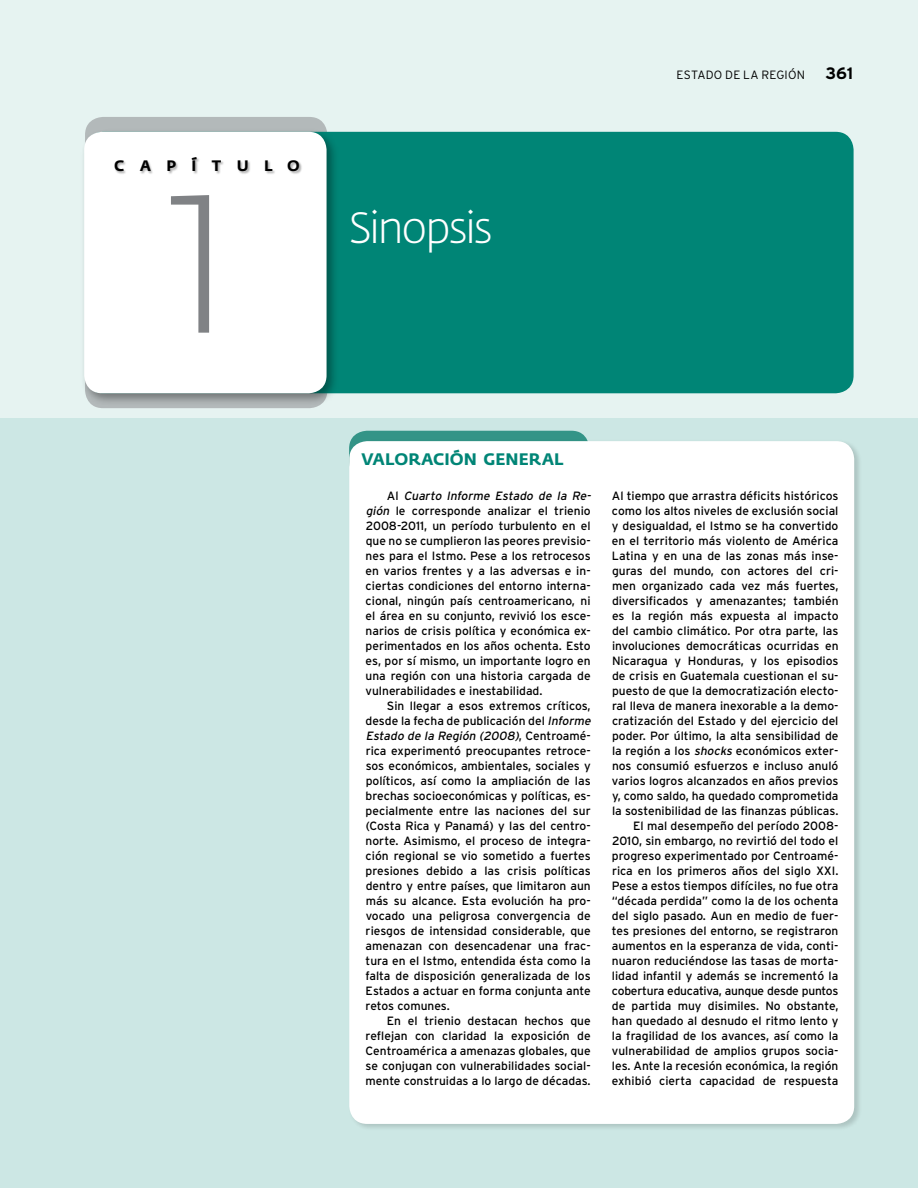
<style>
.page{position:relative;width:918px;height:1188px;background:#fff}
.page>*{position:absolute;margin:0;border:0;box-sizing:border-box;transform-origin:0 0}
.t1{font:300 194.55px "Fedra Sans";color:#808285}
.t2{font:300 43.5px "Fedra Sans";letter-spacing:-.065em;color:#fff}
.t3{font:700 16.5px "Fedra Sans";letter-spacing:.005em;color:#008576}
.t4{font:700 15px "Fedra Sans";letter-spacing:1.025em;color:#000}
.t5{font:12px/15px "Interstate";color:#000}
.t6{font:300 12px "Interstate";letter-spacing:.02em;color:#000}
.s1{font-weight:700;font-size:16.5px}
.s2{font-style:italic}
</style>
<div class="page">
<div style="left:0;top:418px;width:918px;height:770px;background:#cce7e4"></div>
<div style="left:349px;top:431px;width:240px;height:48px;background:#339487;border-radius:18px"></div>
<div style="left:348px;top:439px;width:514px;height:692px;background:#000;opacity:.15"></div>
<div style="left:349px;top:441px;width:505px;height:683px;background:#fff;border-radius:18px"></div>
<div style="left:0;top:0;width:918px;height:418px;background:#e6f3f1"></div>
<div style="left:85px;top:117px;width:242px;height:291px;background:#b3b9ba;border-radius:18px"></div>
<div style="left:85px;top:132px;width:769px;height:261px;background:#008576;border-radius:18px"></div>
<div style="left:80px;top:128px;width:259px;height:278px;background:#000;opacity:.35"></div>
<div style="left:84px;top:132px;width:243px;height:261px;background:#fff;border-radius:18px"></div>
<div style="left:115px;top:157px;width:187px;height:18px;background:#000;opacity:.31"></div>
<p class="t4" style="left:114px;top:157px;width:187px">CAPÍTULO</p>
<h1 class="t1" style="left:170px;top:162px;width:60px">1</h1>
<h2 class="t2" style="left:349px;top:205px;width:146px">Sinopsis</h2>
<p class="t6" style="left:677px;top:68px;width:178px">ESTADO DE LA REGIÓN <span class="s1">361</span></p>
<h3 class="t3" style="left:361px;top:449px;width:204px">VALORACIóN GENERAL</h3>
<p class="t5" style="left:366px;top:488px;width:229px;text-indent:21px">A l <span class="s2">Cuarto Informe Estado de la Re&shy;gión</span> le corresponde analizar el trienio 2008-2011, un período turbulento en el que no se cumplieron las peores previsio&shy;nes para el Istmo. Pese a los retrocesos en varios frentes y a las adversas e in&shy;ciertas condiciones del entorno interna&shy;cional, ningún país centroamericano, ni el área en su conjunto, revivió los esce&shy;narios de crisis política y económica ex&shy;perimentados en los años ochenta. Esto es, por sí mismo, un importante logro en una región con una historia cargada de vulnerabilidades e inestabilidad.</p>
<p class="t5" style="left:366px;top:698px;width:229px;text-indent:21px">Sin llegar a esos extremos críticos, desde la fecha de publicación del <span class="s2">Informe Estado de la Región (2008)</span>, C e n t r o a m é - rica experimentó preocupantes retroce&shy;sos económicos, ambientales, sociales y políticos, así como la ampliación de las brechas socioeconómicas y políticas, es&shy;pecialmente entre las naciones del sur (Costa Rica y Panamá) y las del centro&shy;norte. Asimismo, el proceso de integra&shy;ción regional se vio sometido a fuertes presiones debido a las crisis políticas dentro y entre países, que limitaron aun más su alcance. Esta evolución ha pro&shy;vocado una peligrosa convergencia de riesgos de intensidad considerable, que amenazan con desencadenar una frac&shy;tura en el Istmo, entendida ésta como la falta de disposición generalizada de los Estados a actuar en forma conjunta ante retos comunes.</p>
<p class="t5" style="left:366px;top:1013px;width:227px;text-align:justify;text-indent:21px">En el trienio destacan hechos que reflejan con claridad la exposición de Centroamérica a amenazas globales, que se conjugan con vulnerabilidades social&shy;mente construidas a lo largo de décadas.</p>
<p class="t5" style="left:612px;top:488px;width:228px;text-align:right">Al tiempo que arrastra déficits históricos como los altos niveles de exclusión social y desigualdad, el Istmo se ha convertido en el territorio más violento de América Latina y en una de las zonas más inse&shy;guras del mundo, con actores del cri&shy;men organizado cada vez más fuertes, diversificados y amenazantes; también es la región más expuesta al impacto del cambio climático. Por otra parte, las involuciones democráticas ocurridas en Nicaragua y Honduras, y los episodios de crisis en Guatemala cuestionan el su&shy;puesto de que la democratización electo&shy;ral lleva de manera inexorable a la demo&shy;cratización del Estado y del ejercicio del poder. Por último, la alta sensibilidad de la región a los <span class="s2">shocks</span> económicos exter&shy;nos consumió esfuerzos e incluso anuló varios logros alcanzados en años previos y, como saldo, ha quedado comprometida la sostenibilidad de las finanzas públicas.<br>El mal desempeño del período 2008- 2010, sin embargo, no revirtió del todo el progreso experimentado por Centroamé&shy;rica en los primeros años del siglo XXI.<br>Pese a estos tiempos difíciles, no fue otra “década perdida” como la de los ochenta del siglo pasado. Aun en medio de fuer&shy;tes presiones del entorno, se registraron aumentos en la esperanza de vida, conti&shy;nuaron reduciéndose las tasas de morta&shy;lidad infantil y además se incrementó la cobertura educativa, aunque desde puntos de partida muy disimiles. No obstante, han quedado al desnudo el ritmo lento y la fragilidad de los avances, así como la vulnerabilidad de amplios grupos socia&shy;les. Ante la recesión económica, la región exhibió cierta capacidad de respuesta</p>
</div>
